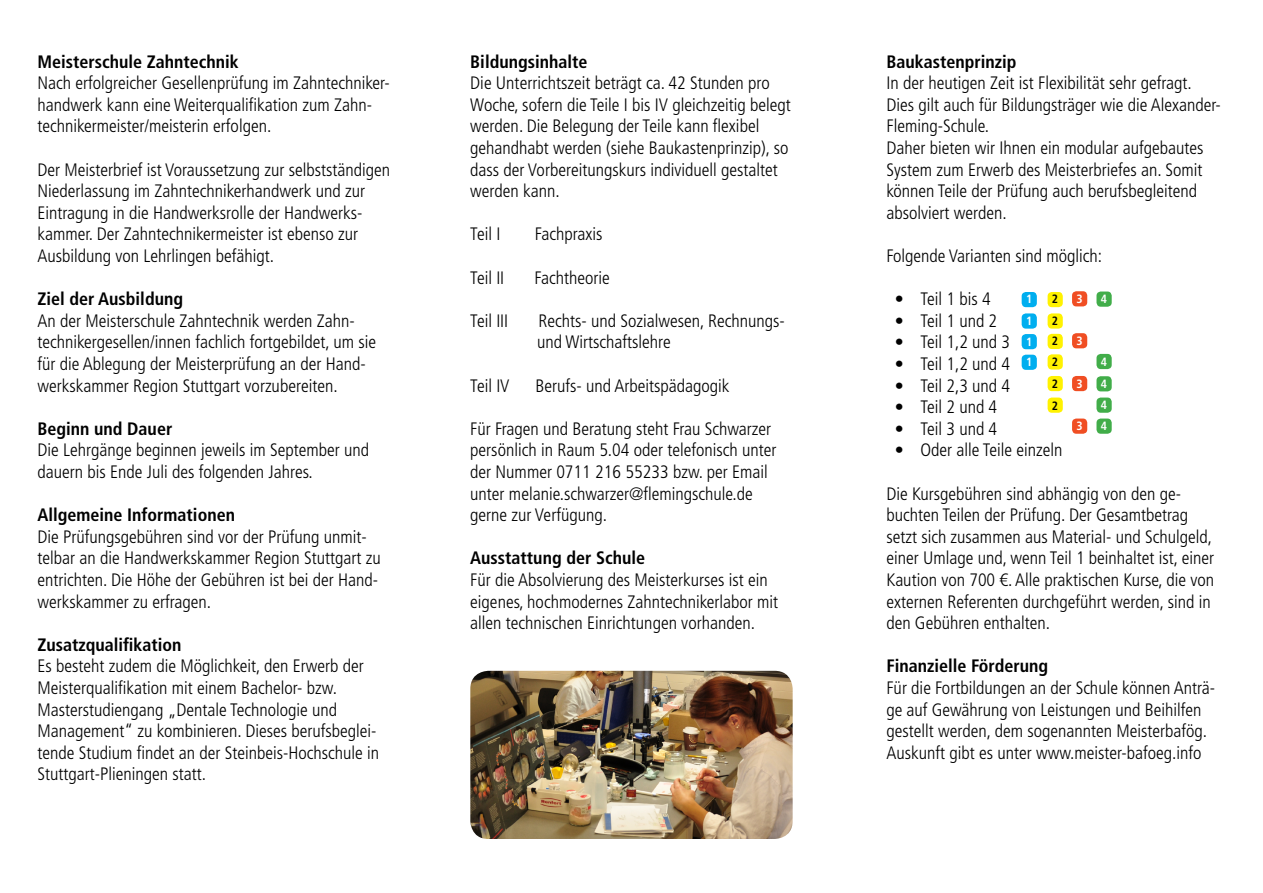
<style>
.page{position:relative;width:1263px;height:893px;background:#fff}
.page>*{position:absolute;margin:0;border:0;box-sizing:border-box;transform-origin:0 0}
.t1{font:300 condensed 18px/21.6px "Frutiger LT Std";color:#000}
.t2{font:700 condensed 18px "Frutiger LT Std";color:#000}
.t3{font:700 condensed 12px/21.6px "Frutiger LT Std";color:#fff;text-align:justify}
.t4{font:700 condensed 12px/20.4px "Frutiger LT Std";color:#000}
</style>
<div class="page">
<div style="left:1022px;top:292px;width:15px;height:15px;background:#00aeef;border-radius:4px"></div>
<div style="left:1047px;top:292px;width:16px;height:15px;background:#fff200;border-radius:4px"></div>
<div style="left:1072px;top:333px;width:15px;height:15px;background:#f04e23;border-radius:4px"></div>
<div style="left:1072px;top:376px;width:15px;height:15px;background:#f04e23;border-radius:4px"></div>
<div style="left:1072px;top:419px;width:15px;height:15px;background:#f04e23;border-radius:4px"></div>
<div style="left:1047px;top:376px;width:16px;height:15px;background:#fff200;border-radius:4px"></div>
<div style="left:1047px;top:398px;width:16px;height:15px;background:#fff200;border-radius:4px"></div>
<div style="left:1047px;top:313px;width:16px;height:16px;background:#fff200;border-radius:4px"></div>
<div style="left:1047px;top:334px;width:16px;height:15px;background:#fff200;border-radius:4px"></div>
<div style="left:1047px;top:354px;width:16px;height:16px;background:#fff200;border-radius:4px"></div>
<div style="left:1096px;top:354px;width:16px;height:15px;background:#41ad49;border-radius:4px"></div>
<div style="left:1096px;top:376px;width:16px;height:15px;background:#41ad49;border-radius:4px"></div>
<div style="left:1096px;top:398px;width:16px;height:15px;background:#41ad49;border-radius:4px"></div>
<div style="left:1096px;top:419px;width:16px;height:15px;background:#41ad49;border-radius:4px"></div>
<div style="left:1022px;top:313px;width:15px;height:16px;background:#00aeef;border-radius:4px"></div>
<div style="left:1022px;top:334px;width:15px;height:15px;background:#00aeef;border-radius:4px"></div>
<div style="left:1022px;top:355px;width:15px;height:15px;background:#00aeef;border-radius:4px"></div>
<img style="left:470px;top:671px;width:323px;height:168px">
<div style="left:1096px;top:292px;width:16px;height:15px;background:#41ad49;border-radius:4px"></div>
<div style="left:1072px;top:291px;width:15px;height:15px;background:#f04e23;border-radius:4px"></div>
<p class="t2" style="left:38px;top:51px;width:203px">Meisterschule Zahntechnik</p>
<p class="t1" style="left:38px;top:72px;width:354px">Nach erfolgreicher Gesellenprüfung im Zahntechniker&shy;handwerk kann eine Weiterqualifikation zum Zahn&shy;technikermeister/meisterin erfolgen.</p>
<p class="t1" style="left:38px;top:159px;width:354px">Der Meisterbrief ist Voraussetzung zur selbstständigen Niederlassung im Zahntechnikerhandwerk und zur Eintragung in die Handwerksrolle der Handwerks&shy;kammer. Der Zahntechnikermeister ist ebenso zur Ausbildung von Lehrlingen befähigt.</p>
<p class="t2" style="left:38px;top:288px;width:147px">Ziel der Ausbildung</p>
<p class="t1" style="left:38px;top:310px;width:340px">An der Meisterschule Zahntechnik werden Zahn&shy;technikergesellen/innen fachlich fortgebildet, um sie für die Ablegung der Meisterprüfung an der Hand&shy;werkskammer Region Stuttgart vorzubereiten.</p>
<p class="t2" style="left:38px;top:418px;width:136px">Beginn und Dauer</p>
<p class="t1" style="left:38px;top:440px;width:333px">Die Lehrgänge beginnen jeweils im September und dauern bis Ende Juli des folgenden Jahres.</p>
<p class="t2" style="left:38px;top:504px;width:199px">Allgemeine Informationen</p>
<p class="t1" style="left:38px;top:526px;width:345px">Die Prüfungsgebühren sind vor der Prüfung unmit&shy;telbar an die Handwerkskammer Region Stuttgart zu entrichten. Die Höhe der Gebühren ist bei der Hand&shy;werkskammer zu erfragen.</p>
<p class="t2" style="left:38px;top:634px;width:146px">Zusatzqualifikation</p>
<p class="t1" style="left:38px;top:656px;width:343px">Es besteht zudem die Möglichkeit, den Erwerb der Meisterqualifikation mit einem Bachelor- bzw.<br>Masterstudiengang „Dentale Technologie und Management“ zu kombinieren. Dieses berufsbeglei&shy;tende Studium findet an der Steinbeis-Hochschule in Stuttgart-Plieningen statt.</p>
<p class="t2" style="left:470px;top:51px;width:119px">Bildungsinhalte</p>
<p class="t1" style="left:470px;top:72px;width:322px">Die Unterrichtszeit beträgt ca. 42 Stunden pro Woche, sofern die Teile I bis IV gleichzeitig belegt werden. Die Belegung der Teile kann flexibel gehandhabt werden (siehe Baukastenprinzip), so dass der Vorbereitungskurs individuell gestaltet werden kann.</p>
<p class="t1" style="left:470px;top:224px;width:32px">Teil I</p>
<p class="t1" style="left:535px;top:224px;width:69px">Fachpraxis</p>
<p class="t1" style="left:470px;top:267px;width:36px">Teil II</p>
<p class="t1" style="left:535px;top:267px;width:77px">Fachtheorie</p>
<p class="t1" style="left:470px;top:310px;width:39px">Teil III</p>
<p class="t1" style="left:537px;top:310px;width:249px">Rechts- und Sozialwesen, Rechnungs&shy;und Wirtschaftslehre</p>
<p class="t1" style="left:470px;top:375px;width:41px">Teil IV</p>
<p class="t1" style="left:536px;top:375px;width:196px">Berufs- und Arbeitspädagogik</p>
<p class="t1" style="left:470px;top:418px;width:308px">Für Fragen und Beratung steht Frau Schwarzer persönlich in Raum 5.04 oder telefonisch unter der Nummer 0711 216 55233 bzw. per Email unter melanie.schwarzer@flemingschule.de gerne zur Verfügung.</p>
<p class="t2" style="left:470px;top:547px;width:176px">Ausstattung der Schule</p>
<p class="t1" style="left:470px;top:569px;width:309px">Für die Absolvierung des Meisterkurses ist ein eigenes, hochmodernes Zahntechnikerlabor mit allen technischen Einrichtungen vorhanden.</p>
<p class="t2" style="left:886px;top:51px;width:132px">Baukastenprinzip</p>
<p class="t1" style="left:886px;top:72px;width:336px">In der heutigen Zeit ist Flexibilität sehr gefragt.<br>Dies gilt auch für Bildungsträger wie die Alexander-Fleming-Schule.<br>Daher bieten wir Ihnen ein modular aufgebautes System zum Erwerb des Meisterbriefes an. Somit können Teile der Prüfung auch berufsbegleitend absolviert werden.</p>
<p class="t1" style="left:886px;top:245px;width:217px">Folgende Varianten sind möglich:</p>
<p class="t1" style="left:895px;top:288px;width:97px">• Teil 1 bis 4</p>
<p class="t1" style="left:895px;top:310px;width:104px">• Teil 1 und 2</p>
<p class="t1" style="left:895px;top:332px;width:117px">• Teil 1,2 und 3</p>
<p class="t1" style="left:895px;top:353px;width:117px">• Teil 1,2 und 4</p>
<p class="t1" style="left:895px;top:375px;width:117px">• Teil 2,3 und 4</p>
<p class="t1" style="left:895px;top:396px;width:104px">• Teil 2 und 4</p>
<p class="t1" style="left:895px;top:418px;width:104px">• Teil 3 und 4</p>
<p class="t1" style="left:895px;top:440px;width:169px">• Oder alle Teile einzeln</p>
<p class="t1" style="left:886px;top:483px;width:329px">Die Kursgebühren sind abhängig von den ge&shy;buchten Teilen der Prüfung. Der Gesamtbetrag setzt sich zusammen aus Material- und Schulgeld, einer Umlage und, wenn Teil 1 beinhaltet ist, einer Kaution von 700 €. Alle praktischen Kurse, die von externen Referenten durchgeführt werden, sind in den Gebühren enthalten.</p>
<p class="t2" style="left:886px;top:655px;width:163px">Finanzielle Förderung</p>
<p class="t1" style="left:886px;top:677px;width:330px">Für die Fortbildungen an der Schule können Anträ&shy;ge auf Gewährung von Leistungen und Beihilfen gestellt werden, dem sogenannten Meisterbafög.<br>Auskunft gibt es unter www.meister-bafoeg.info</p>
<p class="t3" style="left:1076px;top:288px;width:8px">3</p>
<p class="t3" style="left:1101px;top:288px;width:8px">4</p>
<p class="t3" style="left:1026px;top:288px;width:8px">1</p>
<p class="t4" style="left:1052px;top:289px;width:8px">2</p>
<p class="t4" style="left:1052px;top:311px;width:8px;text-align:justify">2<br>2<br>2</p>
<p class="t3" style="left:1026px;top:310px;width:8px;line-height:20.5px">1<br>1<br>1</p>
<p class="t3" style="left:1076px;top:330px;width:8px">3</p>
<p class="t3" style="left:1101px;top:351px;width:8px">4<br>4<br>4<br>4</p>
<p class="t3" style="left:1076px;top:373px;width:8px">3</p>
<p class="t3" style="left:1076px;top:415px;width:8px">3</p>
<p class="t4" style="left:1052px;top:373px;width:8px;line-height:21.6px">2<br>2</p>
</div>
